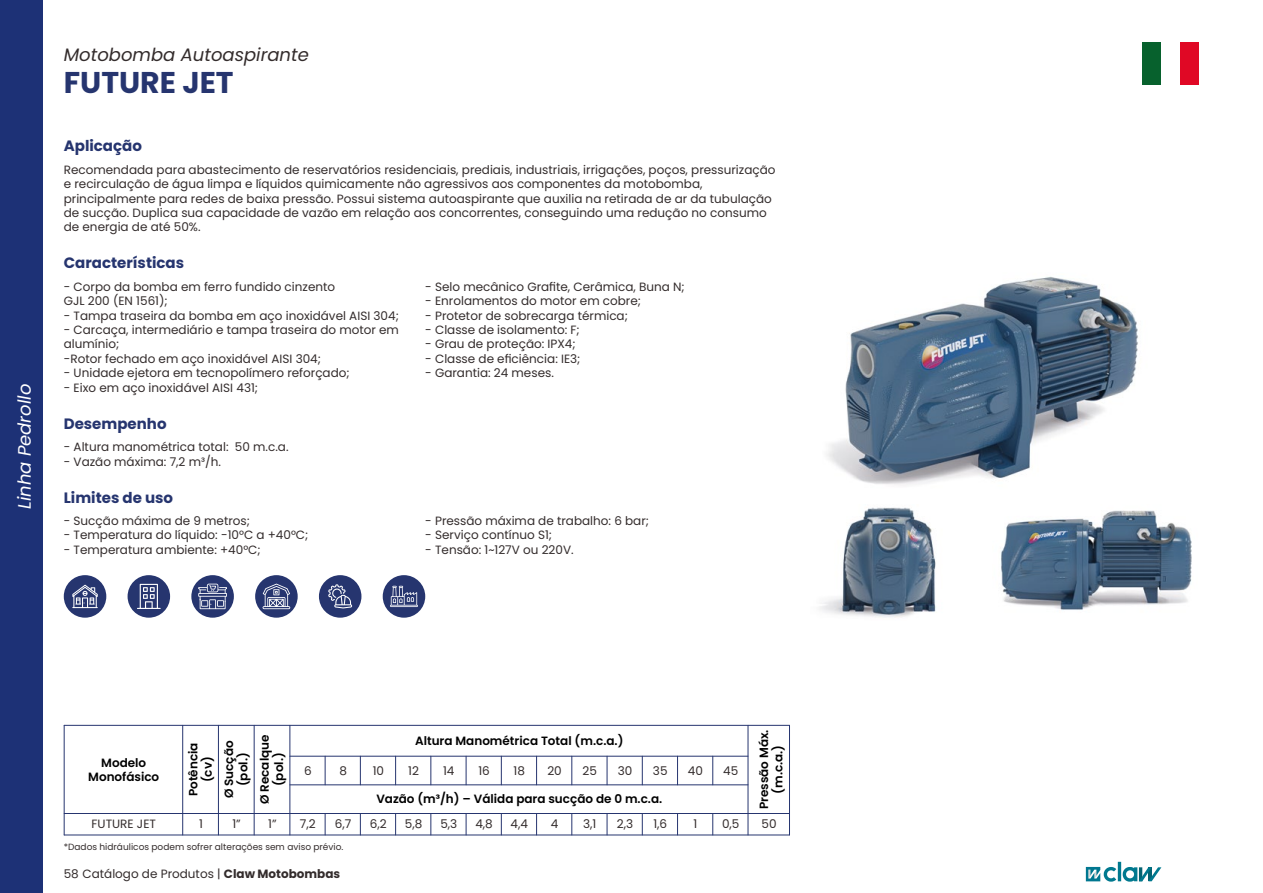
<style>
.page{position:relative;width:1263px;height:893px;background:#fff}
.page>*{position:absolute;margin:0;border:0;box-sizing:border-box;transform-origin:0 0}
.t1{font:700 30px "Poppins";color:#26356f}
.t2{font:italic 18px "Poppins";color:#332c2c}
.t3{font:italic 18px "Poppins";color:#fff}
.t4{font:700 15px "Poppins";color:#26356f}
.t5{font:12px/14.4px "Poppins";color:#332c2c}
.t6{font:600 12px/14.4px "Poppins";color:#000;text-align:center}
.t7{font:9px "Poppins";color:#332c2c}
.s1{font-weight:700}
</style>
<div class="page">
<hr style="left:1118px;top:862px;width:3px;height:19px;background:#00798f">
<svg style="left:1123px;top:867px;width:38px;height:15px"></svg>
<svg style="left:1086px;top:867px;width:30px;height:15px"></svg>
<img style="left:820px;top:276px;width:372px;height:342px">
<div style="left:0;top:0;width:43px;height:893px;background:#1d3176"></div>
<div style="left:383px;top:575px;width:42px;height:43px;background:#26356f;border-radius:50%"></div>
<svg style="left:390px;top:586px;width:28px;height:21px"></svg>
<div style="left:128px;top:575px;width:42px;height:43px;background:#26356f;border-radius:50%"></div>
<svg style="left:137px;top:584px;width:24px;height:25px"></svg>
<div style="left:64px;top:575px;width:42px;height:43px;background:#26356f;border-radius:50%"></div>
<svg style="left:72px;top:585px;width:26px;height:23px"></svg>
<div style="left:191px;top:575px;width:43px;height:43px;background:#26356f;border-radius:50%"></div>
<svg style="left:198px;top:584px;width:29px;height:25px"></svg>
<div style="left:319px;top:575px;width:42px;height:43px;background:#26356f;border-radius:50%"></div>
<svg style="left:328px;top:584px;width:24px;height:24px"></svg>
<div style="left:255px;top:575px;width:43px;height:43px;background:#26356f;border-radius:50%"></div>
<svg style="left:263px;top:584px;width:27px;height:25px"></svg>
<hr style="left:64px;top:813px;width:725px;height:1px;background:#26356f">
<hr style="left:64px;top:835px;width:725px;height:1px;background:#26356f">
<hr style="left:289px;top:725px;width:1px;height:110px;background:#26356f">
<hr style="left:290px;top:756px;width:458px;height:1px;background:#26356f">
<hr style="left:290px;top:784px;width:458px;height:1px;background:#26356f">
<hr style="left:64px;top:725px;width:725px;height:1px;background:#26356f">
<svg style="left:325px;top:814px;width:1px;height:21px"></svg>
<svg style="left:325px;top:756px;width:1px;height:29px"></svg>
<svg style="left:360px;top:814px;width:1px;height:21px"></svg>
<svg style="left:360px;top:757px;width:1px;height:27px"></svg>
<svg style="left:395px;top:814px;width:1px;height:21px"></svg>
<svg style="left:395px;top:757px;width:1px;height:27px"></svg>
<svg style="left:430px;top:814px;width:1px;height:21px"></svg>
<svg style="left:430px;top:756px;width:1px;height:29px"></svg>
<svg style="left:466px;top:814px;width:1px;height:21px"></svg>
<svg style="left:466px;top:756px;width:1px;height:29px"></svg>
<svg style="left:501px;top:814px;width:1px;height:21px"></svg>
<svg style="left:501px;top:756px;width:1px;height:29px"></svg>
<svg style="left:536px;top:814px;width:1px;height:21px"></svg>
<svg style="left:536px;top:757px;width:1px;height:27px"></svg>
<svg style="left:571px;top:814px;width:1px;height:21px"></svg>
<svg style="left:607px;top:814px;width:1px;height:21px"></svg>
<svg style="left:642px;top:814px;width:1px;height:21px"></svg>
<svg style="left:677px;top:814px;width:1px;height:21px"></svg>
<svg style="left:712px;top:814px;width:1px;height:21px"></svg>
<svg style="left:571px;top:756px;width:1px;height:29px"></svg>
<svg style="left:607px;top:756px;width:1px;height:29px"></svg>
<svg style="left:642px;top:756px;width:1px;height:29px"></svg>
<svg style="left:677px;top:757px;width:1px;height:27px"></svg>
<svg style="left:712px;top:756px;width:1px;height:29px"></svg>
<hr style="left:748px;top:725px;width:1px;height:110px;background:#26356f">
<hr style="left:789px;top:725px;width:1px;height:110px;background:#26356f">
<hr style="left:64px;top:725px;width:1px;height:110px;background:#26356f">
<hr style="left:182px;top:725px;width:1px;height:110px;background:#26356f">
<hr style="left:218px;top:725px;width:1px;height:110px;background:#26356f">
<hr style="left:254px;top:725px;width:1px;height:110px;background:#26356f">
<div style="left:1142px;top:43px;width:19px;height:42px;background:#07612d"></div>
<div style="left:1180px;top:43px;width:19px;height:42px;background:#e00825"></div>
<h2 class="t3" style="left:14px;top:509px;width:127px;rotate:-90deg">Linha Pedrollo</h2>
<h2 class="t2" style="left:64px;top:45px;width:247px">Motobomba Autoaspirante</h2>
<h1 class="t1" style="left:64px;top:65px;width:171px">FUTURE JET</h1>
<p class="t4" style="left:64px;top:137px;width:80px">Aplicação</p>
<p class="t5" style="left:64px;top:162px;width:713px">Recomendada para abastecimento de reservatórios residenciais, prediais, industriais, irrigações, poços, pressurização e recirculação de água limpa e líquidos quimicamente não agressivos aos componentes da motobomba, principalmente para redes de baixa pressão. Possui sistema autoaspirante que auxilia na retirada de ar da tubulação de sucção. Duplica sua capacidade de vazão em relação aos concorrentes, conseguindo uma redução no consumo de energia de até 50%.</p>
<p class="t4" style="left:64px;top:254px;width:122px">Características</p>
<p class="t5" style="left:64px;top:279px;width:273px">- Corpo da bomba em ferro fundido cinzento<br>GJL 200 (EN 1561);</p>
<p class="t5" style="left:64px;top:308px;width:337px">- Tampa traseira da bomba em aço inoxidável AISI 304;</p>
<p class="t5" style="left:64px;top:323px;width:337px">- Carcaça, intermediário e tampa traseira do motor em alumínio;<br>-Rotor fechado em aço inoxidável AISI 304;</p>
<p class="t5" style="left:64px;top:366px;width:287px">- Unidade ejetora em tecnopolímero reforçado;</p>
<p class="t5" style="left:64px;top:380px;width:196px">- Eixo em aço inoxidável AISI 431;</p>
<p class="t5" style="left:425px;top:279px;width:261px">- Selo mecânico Grafite, Cerâmica, Buna N;</p>
<p class="t5" style="left:425px;top:294px;width:217px">- Enrolamentos do motor em cobre;</p>
<p class="t5" style="left:425px;top:308px;width:204px">- Protetor de sobrecarga térmica;</p>
<p class="t5" style="left:425px;top:323px;width:156px">- Classe de isolamento: F;</p>
<p class="t5" style="left:425px;top:337px;width:152px">- Grau de proteção: IPX4;</p>
<p class="t5" style="left:425px;top:351px;width:157px">- Classe de eficiência: IE3;</p>
<p class="t5" style="left:425px;top:366px;width:130px">- Garantia: 24 meses.</p>
<p class="t4" style="left:64px;top:415px;width:104px">Desempenho</p>
<p class="t5" style="left:64px;top:440px;width:226px">- Altura manométrica total: 50 m.c.a.</p>
<p class="t5" style="left:64px;top:454px;width:159px">- Vazão máxima: 7,2 m³/h.</p>
<p class="t4" style="left:64px;top:489px;width:111px">Limites de uso</p>
<p class="t5" style="left:64px;top:514px;width:188px">- Sucção máxima de 9 metros;</p>
<p class="t5" style="left:64px;top:528px;width:246px">- Temperatura do líquido: -10°C a +40°C;</p>
<p class="t5" style="left:64px;top:543px;width:198px">- Temperatura ambiente: +40°C;</p>
<p class="t5" style="left:425px;top:514px;width:225px">- Pressão máxima de trabalho: 6 bar;</p>
<p class="t5" style="left:425px;top:528px;width:128px">- Serviço contínuo S1;</p>
<p class="t5" style="left:425px;top:543px;width:150px">- Tensão: 1~127V ou 220V.</p>
<p class="t6" style="left:88px;top:755px;width:73px">Modelo<br>Monofásico</p>
<p class="t5" style="left:92px;top:817px;width:66px">FUTURE JET</p>
<p class="t6" style="left:222px;top:798px;width:59px;rotate:-90deg">Ø Sucção (pol.)</p>
<p class="t6" style="left:186px;top:796px;width:55px;rotate:-90deg">Potência (cv)</p>
<p class="t5" style="left:199px;top:817px;width:5px">1</p>
<p class="t5" style="left:232px;top:817px;width:10px">1”</p>
<p class="t6" style="left:258px;top:804px;width:71px;rotate:-90deg">Ø Recalque (pol.)</p>
<p class="t5" style="left:268px;top:817px;width:10px">1”</p>
<p class="t6" style="left:415px;top:734px;width:210px">Altura Manométrica Total (m.c.a.)</p>
<p class="t5" style="left:304px;top:763px;width:9px">6</p>
<p class="t5" style="left:339px;top:763px;width:9px">8</p>
<p class="t5" style="left:373px;top:763px;width:13px">10</p>
<p class="t5" style="left:408px;top:763px;width:12px">12</p>
<p class="t5" style="left:443px;top:763px;width:13px">14</p>
<p class="t5" style="left:478px;top:763px;width:13px">16</p>
<p class="t5" style="left:514px;top:763px;width:13px">18</p>
<p class="t5" style="left:547px;top:763px;width:16px">20</p>
<p class="t5" style="left:582px;top:763px;width:16px">25</p>
<p class="t5" style="left:618px;top:763px;width:16px">30</p>
<p class="t5" style="left:653px;top:763px;width:16px">35</p>
<p class="t5" style="left:688px;top:763px;width:17px">40</p>
<p class="t5" style="left:723px;top:763px;width:17px">45</p>
<p class="t6" style="left:376px;top:792px;width:287px">Vazão (m³/h) – Válida para sucção de 0 m.c.a.</p>
<p class="t5" style="left:300px;top:817px;width:17px">7,2</p>
<p class="t5" style="left:335px;top:817px;width:18px">6,7</p>
<p class="t5" style="left:370px;top:817px;width:18px">6,2</p>
<p class="t5" style="left:405px;top:817px;width:19px">5,8</p>
<p class="t5" style="left:440px;top:817px;width:18px">5,3</p>
<p class="t5" style="left:475px;top:817px;width:19px">4,8</p>
<p class="t5" style="left:511px;top:817px;width:19px">4,4</p>
<p class="t5" style="left:551px;top:817px;width:9px">4</p>
<p class="t5" style="left:583px;top:817px;width:15px">3,1</p>
<p class="t5" style="left:617px;top:817px;width:18px">2,3</p>
<p class="t5" style="left:653px;top:817px;width:15px">1,6</p>
<p class="t5" style="left:694px;top:817px;width:5px">1</p>
<p class="t5" style="left:722px;top:817px;width:19px">0,5</p>
<p class="t7" style="left:64px;top:842px;width:281px">*Dados hidráulicos podem sofrer alterações sem aviso prévio.</p>
<p class="t5" style="left:64px;top:867px;width:278px">58 Catálogo de Produtos | <span class="s1">Claw Motobombas</span></p>
<p class="t6" style="left:757px;top:809px;width:81px;rotate:-90deg">Pressão Máx. (m.c.a.)</p>
<p class="t5" style="left:762px;top:817px;width:17px">50</p>
</div>
